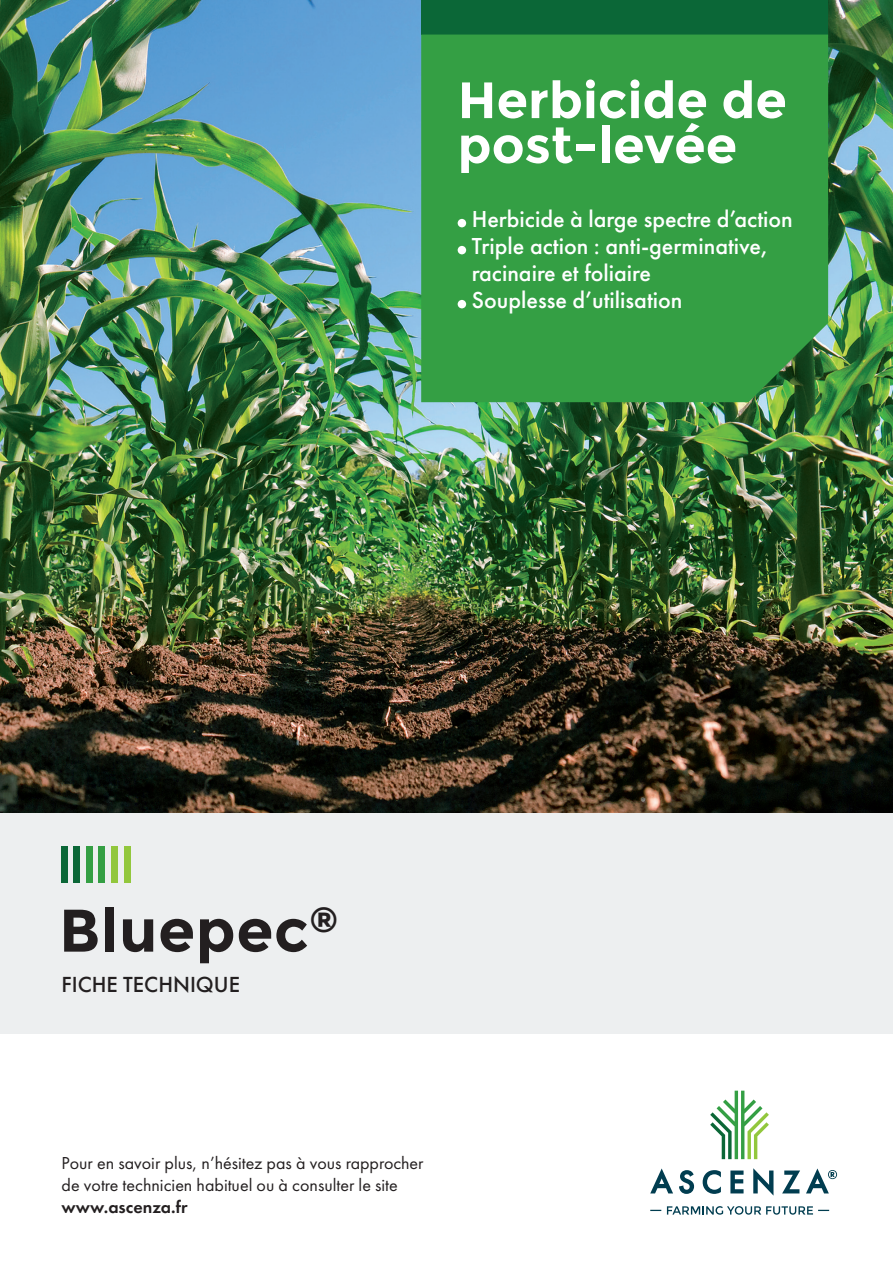
<style>
.page{position:relative;width:893px;height:1263px;background:#fff}
.page>*{position:absolute;margin:0;border:0;box-sizing:border-box;transform-origin:0 0}
.t1{font:700 60px "Montserrat";letter-spacing:.01em;color:#231f20}
.t2{font:700 51px/45px "Montserrat";color:#fff}
.t3{font:500 24px/27px "Futura PT";color:#fff}
.t4{font:500 22.65px "Futura PT";color:#231f20}
.t5{font:18px/21.6px "Futura PT";color:#231f20}
.t6{font:600 18px "Futura PT";color:#231f20}
</style>
<div class="page">
<img style="left:0;top:0;width:893px;height:813px">
<div style="left:421px;top:0;width:407px;height:35px;background:#0b6737"></div>
<div style="left:421px;top:35px;width:407px;height:367px;background:#349f44"></div>
<div style="left:0;top:813px;width:893px;height:221px;background:#edeff0"></div>
<div style="left:62px;top:846px;width:6px;height:36px;background:#0b6737"></div>
<div style="left:74px;top:846px;width:6px;height:36px;background:#0b6737"></div>
<div style="left:86px;top:846px;width:7px;height:36px;background:#349f44"></div>
<div style="left:99px;top:846px;width:6px;height:36px;background:#349f44"></div>
<div style="left:111px;top:846px;width:7px;height:36px;background:#92c73d"></div>
<div style="left:124px;top:846px;width:6px;height:36px;background:#92c73d"></div>
<div style="left:458px;top:219px;width:8px;height:8px;background:#fff;border-radius:50%"></div>
<div style="left:458px;top:246px;width:8px;height:8px;background:#fff;border-radius:50%"></div>
<div style="left:458px;top:300px;width:8px;height:8px;background:#fff;border-radius:50%"></div>
<svg style="left:679px;top:1170px;width:15px;height:24px"></svg>
<svg style="left:703px;top:1170px;width:18px;height:24px"></svg>
<svg style="left:730px;top:1170px;width:13px;height:23px"></svg>
<svg style="left:753px;top:1168px;width:20px;height:27px"></svg>
<svg style="left:782px;top:1170px;width:18px;height:23px"></svg>
<svg style="left:650px;top:1168px;width:23px;height:25px"></svg>
<svg style="left:710px;top:1091px;width:59px;height:68px"></svg>
<svg style="left:806px;top:1168px;width:31px;height:25px"></svg>
<svg style="left:667px;top:1206px;width:162px;height:9px"></svg>
<h2 class="t2" style="left:458px;top:78px;width:331px">Herbicide de post-levée</h2>
<p class="t3" style="left:472px;top:206px;width:323px">Herbicide à large spectre d’action<br>Triple action : anti-germinative, racinaire et foliaire<br>Souplesse d’utilisation</p>
<h1 class="t1" style="left:59px;top:895px;width:281px">Bluepec<sup>®</sup></h1>
<p class="t4" style="left:62px;top:971px;width:180px">FICHE TECHNIQUE</p>
<p class="t5" style="left:62px;top:1152px;width:363px">Pour en savoir plus, n’hésitez pas à vous rapprocher de votre technicien habituel ou à consulter le site</p>
<p class="t6" style="left:62px;top:1195px;width:127px">www.ascenza.fr</p>
</div>
